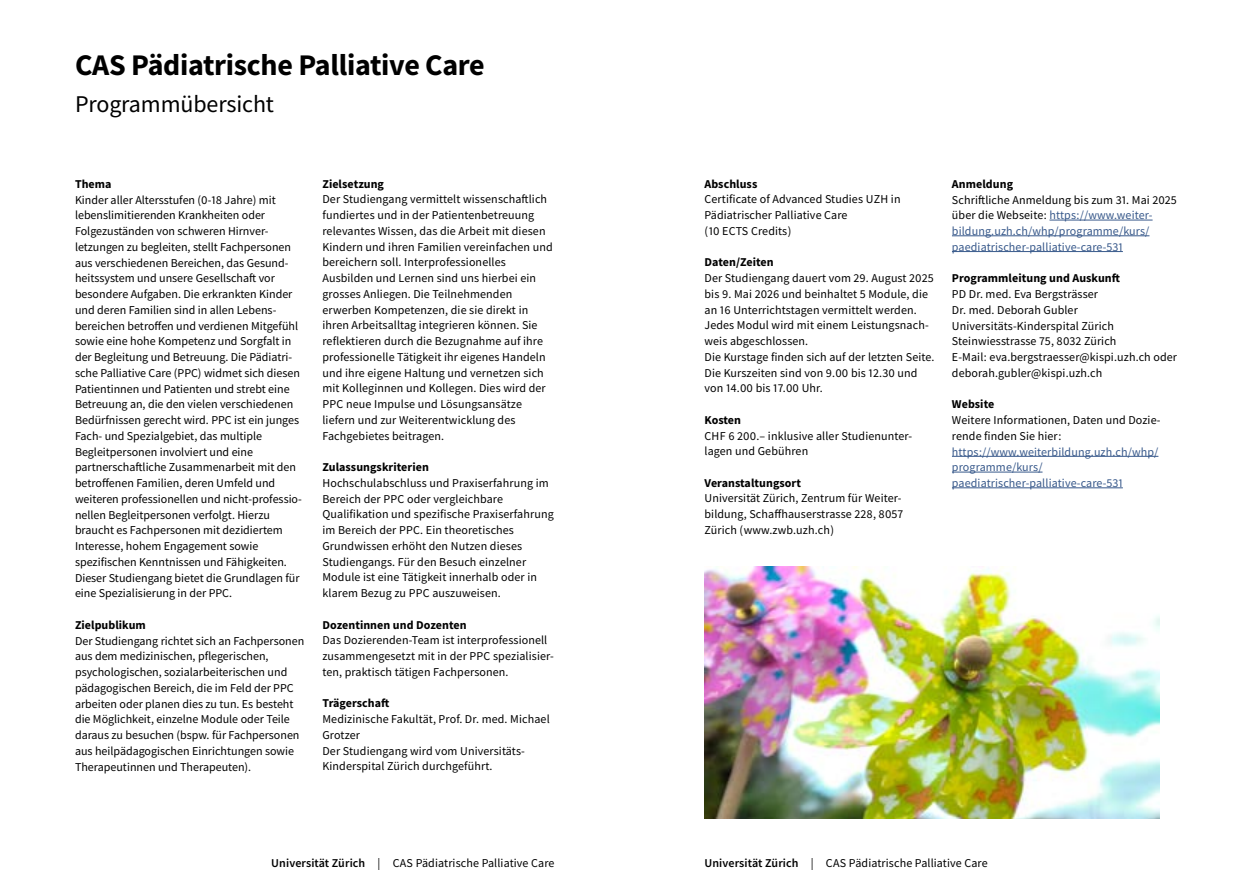
<style>
.page{position:relative;width:1259px;height:893px;background:#fff}
.page>*{position:absolute;margin:0;border:0;box-sizing:border-box;transform-origin:0 0}
.t1{font:700 30px "Source Sans Pro";letter-spacing:-.01em;color:#000}
.t2{font:24px "Source Sans Pro";letter-spacing:-.005em;color:#000}
.t3{font:12px/15.8px "Source Sans Pro";color:#000}
.t4{font:12px/15.8px "Source Sans Pro";letter-spacing:.01em;color:#38598b}
.t5{font:700 12px "Source Sans Pro";letter-spacing:.005em;color:#000}
.s1{color:#000}
.s2{font-weight:600}
</style>
<div class="page">
<hr style="left:1049px;top:220px;width:103px;height:1px;background:#38598b">
<hr style="left:952px;top:235px;width:197px;height:1px;background:#38598b">
<hr style="left:952px;top:251px;width:171px;height:1px;background:#38598b">
<hr style="left:952px;top:456px;width:206px;height:1px;background:#38598b">
<hr style="left:952px;top:472px;width:90px;height:1px;background:#38598b">
<hr style="left:952px;top:487px;width:171px;height:1px;background:#38598b">
<img style="left:704px;top:566px;width:456px;height:252px">
<h1 class="t1" style="left:75px;top:45px;width:411px">CAS Pädiatrische Palliative Care</h1>
<h2 class="t2" style="left:75px;top:88px;width:201px">Programmübersicht</h2>
<p class="t5" style="left:75px;top:176px;width:38px">Thema</p>
<p class="t3" style="left:75px;top:192px;width:228px">Kinder aller Altersstufen (0-18 Jahre) mit lebenslimitierenden Krankheiten oder Folgezuständen von schweren Hirnver&shy;letzungen zu begleiten, stellt Fachpersonen aus verschiedenen Bereichen, das Gesund&shy;heitssystem und unsere Gesellschaft vor besondere Aufgaben. Die erkrankten Kinder und deren Familien sind in allen Lebens&shy;bereichen betroffen und verdienen Mitgefühl sowie eine hohe Kompetenz und Sorgfalt in der Begleitung und Betreuung. Die Pädiatri&shy;sche Palliative Care (PPC) widmet sich diesen Patientinnen und Patienten und strebt eine Betreuung an, die den vielen verschiedenen Bedürfnissen gerecht wird. PPC ist ein junges Fach- und Spezialgebiet, das multiple Begleitpersonen involviert und eine partnerschaftliche Zusammenarbeit mit den betroffenen Familien, deren Umfeld und weiteren professionellen und nicht-professio&shy;nellen Begleitpersonen verfolgt. Hierzu braucht es Fachpersonen mit dezidiertem Interesse, hohem Engagement sowie spezifischen Kenntnissen und Fähigkeiten.<br>Dieser Studiengang bietet die Grundlagen für eine Spezialisierung in der PPC.</p>
<p class="t5" style="left:75px;top:617px;width:72px">Zielpublikum</p>
<p class="t3" style="left:75px;top:633px;width:231px">Der Studiengang richtet sich an Fachpersonen aus dem medizinischen, pflegerischen, psychologischen, sozialarbeiterischen und pädagogischen Bereich, die im Feld der PPC arbeiten oder planen dies zu tun. Es besteht die Möglichkeit, einzelne Module oder Teile daraus zu besuchen (bspw. für Fachpersonen aus heilpädagogischen Einrichtungen sowie Therapeutinnen und Therapeuten).</p>
<p class="t5" style="left:322px;top:176px;width:63px">Zielsetzung</p>
<p class="t3" style="left:322px;top:192px;width:232px">Der Studiengang vermittelt wissenschaftlich fundiertes und in der Patientenbetreuung relevantes Wissen, das die Arbeit mit diesen Kindern und ihren Familien vereinfachen und bereichern soll. Interprofessionelles Ausbilden und Lernen sind uns hierbei ein grosses Anliegen. Die Teilnehmenden erwerben Kompetenzen, die sie direkt in ihren Arbeitsalltag integrieren können. Sie reflektieren durch die Bezugnahme auf ihre professionelle Tätigkeit ihr eigenes Handeln und ihre eigene Haltung und vernetzen sich mit Kolleginnen und Kollegen. Dies wird der PPC neue Impulse und Lösungsansätze liefern und zur Weiterentwicklung des Fachgebietes beitragen.</p>
<p class="t5" style="left:322px;top:459px;width:108px">Zulassungskriterien</p>
<p class="t3" style="left:322px;top:475px;width:233px">Hochschulabschluss und Praxiserfahrung im Bereich der PPC oder vergleichbare Qualifikation und spezifische Praxiserfahrung im Bereich der PPC. Ein theoretisches Grundwissen erhöht den Nutzen dieses Studiengangs. Für den Besuch einzelner Module ist eine Tätigkeit innerhalb oder in klarem Bezug zu PPC auszuweisen.</p>
<p class="t5" style="left:322px;top:616px;width:146px">Dozentinnen und Dozenten</p>
<p class="t3" style="left:322px;top:632px;width:233px">Das Dozierenden-Team ist interprofessionell zusammengesetzt mit in der PPC spezialisier&shy;ten, praktisch tätigen Fachpersonen.</p>
<p class="t5" style="left:322px;top:695px;width:68px">Trägerschaft</p>
<p class="t3" style="left:322px;top:711px;width:229px">Medizinische Fakultät, Prof. Dr. med. Michael Grotzer<br>Der Studiengang wird vom Universitäts-Kinderspital Zürich durchgeführt.</p>
<p class="t5" style="left:704px;top:175px;width:54px">Abschluss</p>
<p class="t3" style="left:704px;top:191px;width:198px">Certificate of Advanced Studies UZH in<br>Pädiatrischer Palliative Care<br>(10 ECTS Credits)</p>
<p class="t5" style="left:704px;top:254px;width:71px">Daten/Zeiten</p>
<p class="t3" style="left:704px;top:270px;width:232px">Der Studiengang dauert vom 29. August 2025 bis 9. Mai 2026 und beinhaltet 5 Module, die an 16 Unterrichtstagen vermittelt werden.<br>Jedes Modul wird mit einem Leistungsnach&shy;weis abgeschlossen.<br>Die Kurstage finden sich auf der letzten Seite.<br>Die Kurszeiten sind von 9.00 bis 12.30 und von 14.00 bis 17.00 Uhr.</p>
<p class="t5" style="left:704px;top:412px;width:38px">Kosten</p>
<p class="t3" style="left:704px;top:428px;width:209px">CHF 6 200.– inklusive aller Studienunter&shy;lagen und Gebühren</p>
<p class="t5" style="left:704px;top:475px;width:98px">Veranstaltungsort</p>
<p class="t3" style="left:704px;top:491px;width:200px">Universität Zürich, Zentrum für Weiter&shy;bildung, Schaffhauserstrasse 228, 8057<br>Zürich (www.zwb.uzh.ch)</p>
<p class="t5" style="left:952px;top:176px;width:63px">Anmeldung</p>
<p class="t4" style="left:952px;top:192px;width:226px"><span class="s1">Schriftliche Anmeldung bis zum 31. Mai 2025 über die Webseite:</span> https://www.weiter&shy;bildung.uzh.ch/whp/programme/kurs/ paediatrischer-palliative-care-531</p>
<p class="t5" style="left:952px;top:270px;width:170px">Programmleitung und Auskunft</p>
<p class="t3" style="left:952px;top:286px;width:227px">PD Dr. med. Eva Bergsträsser<br>Dr. med. Deborah Gubler Universitäts-Kinderspital Zürich Steinwiesstrasse 75, 8032 Zürich<br>E-Mail: eva.bergstraesser@kispi.uzh.ch oder deborah.gubler@kispi.uzh.ch</p>
<p class="t5" style="left:952px;top:396px;width:44px">Website</p>
<p class="t3" style="left:952px;top:412px;width:210px">Weitere Informationen, Daten und Dozie&shy;rende finden Sie hier:</p>
<p class="t4" style="left:952px;top:444px;width:208px">https://www.weiterbildung.uzh.ch/whp/ programme/kurs/ paediatrischer-palliative-care-531</p>
<p class="t3" style="left:271px;top:855px;width:285px"><span class="s2">Universität Zürich</span> | CAS Pädiatrische Palliative Care</p>
<p class="t3" style="left:704px;top:855px;width:285px"><span class="s2">Universität Zürich</span> | CAS Pädiatrische Palliative Care</p>
</div>
